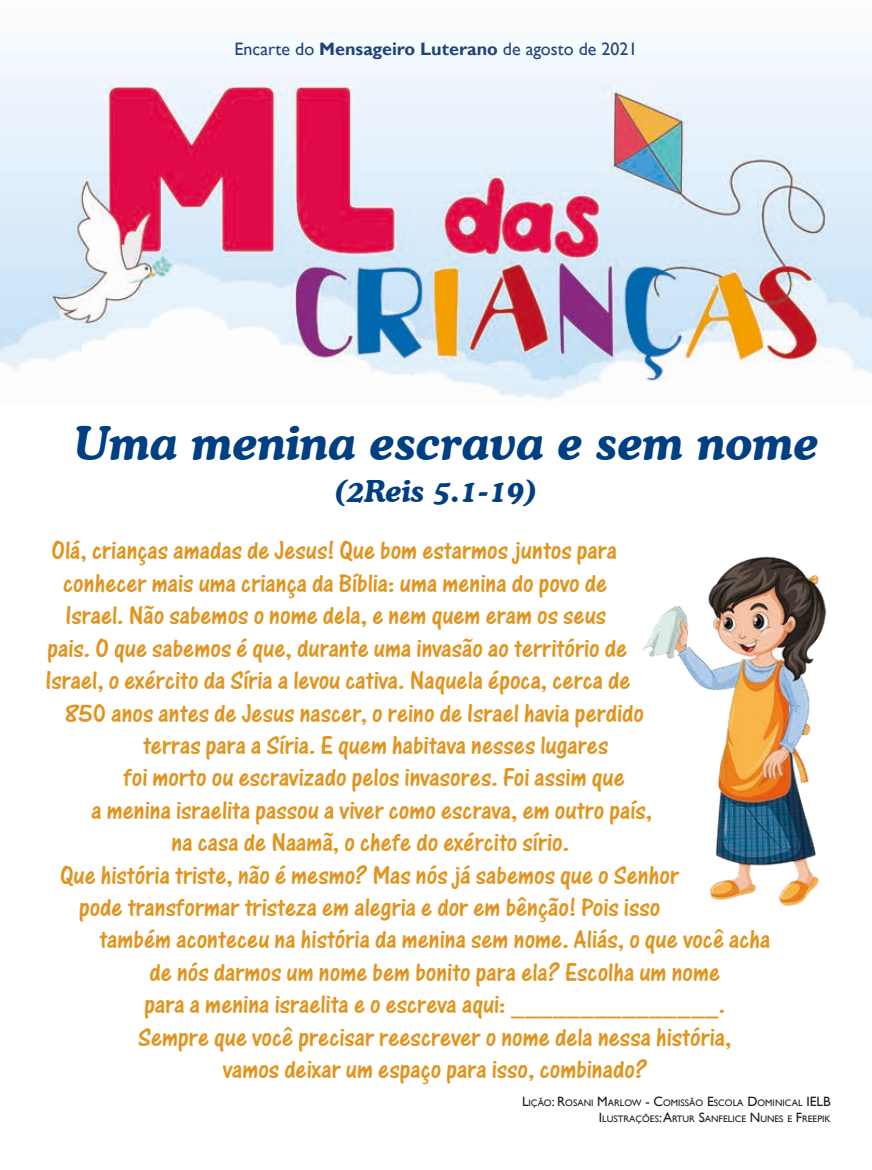
<style>
.page{position:relative;width:872px;height:1170px;background:#fff}
.page>*{position:absolute;margin:0;border:0;box-sizing:border-box;transform-origin:0 0}
.t1{font:italic 700 46.5px "Cooper BT";color:#003f81}
.t2{font:italic 700 30px "Cooper BT";color:#003f81}
.t3{font:27px "One Stroke Script Let Plain";color:#e19521}
.t4{font:18px "Gill Sans";color:#224377}
.t5{font:9.45px/16.2px "Gill Sans";color:#1d1d1b;text-align:right}
.s1{font-weight:700}
.s2{font-size:13.5px}
</style>
<div class="page">
<img style="left:0;top:51px;width:872px;height:349px">
<img style="left:643px;top:556px;width:184px;height:350px">
<p class="t4" style="left:234px;top:39px;width:404px">Encarte do <span class="s1">Mensageiro Luterano</span> de agosto de 2021</p>
<h1 class="t1" style="left:74px;top:414px;width:746px">Uma menina escrava e sem nome</h1>
<p class="t2" style="left:335px;top:473px;width:203px">(2Reis 5.1-19)</p>
<p class="t3" style="left:52px;top:535px;width:567px">Olá, crianças amadas de Jesus! Que bom estarmos juntos para</p>
<p class="t3" style="left:63px;top:567px;width:545px">conhecer mais uma criança da Bíblia: uma menina do povo de</p>
<p class="t3" style="left:66px;top:600px;width:542px">Israel. Não sabemos o nome dela, e nem quem eram os seus</p>
<p class="t3" style="left:47px;top:632px;width:581px">pais. O que sabemos é que, durante uma invasão ao território de</p>
<p class="t3" style="left:46px;top:664px;width:586px">Israel, o exército da Síria a levou cativa. Naquela época, cerca de</p>
<p class="t3" style="left:65px;top:697px;width:580px">850 anos antes de Jesus nascer, o reino de Israel havia perdido</p>
<p class="t3" style="left:143px;top:729px;width:467px">terras para a Síria. E quem habitava nesses lugares</p>
<p class="t3" style="left:124px;top:762px;width:503px">foi morto ou escravizado pelos invasores. Foi assim que</p>
<p class="t3" style="left:91px;top:794px;width:562px">a menina israelita passou a viver como escrava, em outro país,</p>
<p class="t3" style="left:172px;top:826px;width:399px">na casa de Naamã, o chefe do exército sírio.</p>
<p class="t3" style="left:60px;top:859px;width:620px">Que história triste, não é mesmo? Mas nós já sabemos que o Senhor</p>
<p class="t3" style="left:79px;top:891px;width:583px">pode transformar tristeza em alegria e dor em bênção! Pois isso</p>
<p class="t3" style="left:99px;top:924px;width:672px">também aconteceu na história da menina sem nome. Aliás, o que você acha</p>
<p class="t3" style="left:149px;top:956px;width:572px">de nós darmos um nome bem bonito para ela? Escolha um nome</p>
<p class="t3" style="left:144px;top:988px;width:582px">para a menina israelita e o escreva aqui: _______________.</p>
<p class="t3" style="left:138px;top:1021px;width:595px">Sempre que você precisar reescrever o nome dela nessa história,</p>
<p class="t3" style="left:223px;top:1053px;width:426px">vamos deixar um espaço para isso, combinado?</p>
<p class="t5" style="left:522px;top:1094px;width:310px"><span class="s2">L</span>IÇÃO<span class="s2">: R</span>OSANI <span class="s2">M</span>ARLOW <span class="s2">- C</span>OMISSÃO <span class="s2">E</span>SCOLA <span class="s2">D</span>OMINICAL <span class="s2">IELB<br>I</span> LUSTRAÇÕES<span class="s2">: A</span>RTUR <span class="s2">S</span>ANFELICE <span class="s2">N</span> UNES E <span class="s2">F</span>REEPIK</p>
</div>
